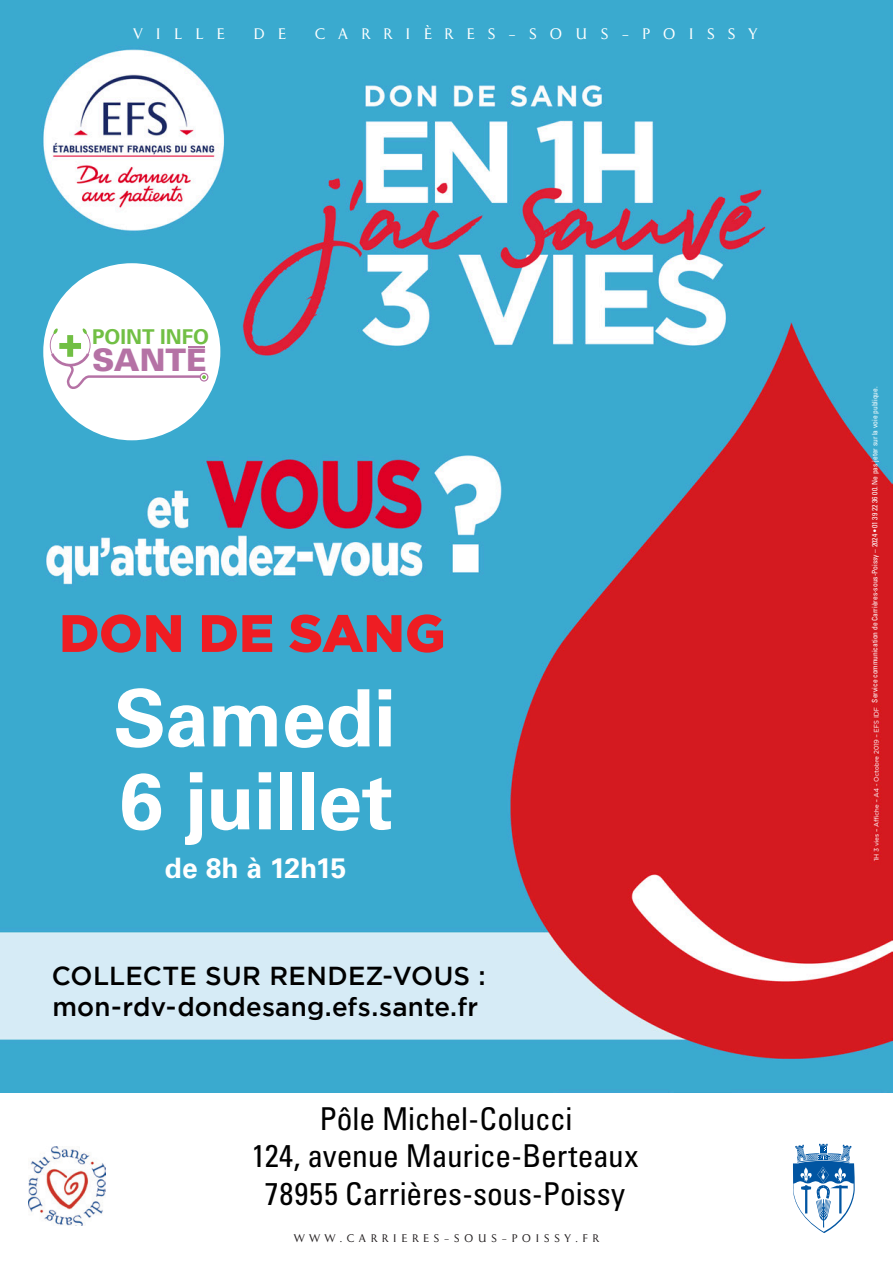
<style>
.page{position:relative;width:893px;height:1263px;background:#fff}
.page>*{position:absolute;margin:0;border:0;box-sizing:border-box;transform-origin:0 0}
.t1{font:700 79.2px/82.9px "Univers LT Pro 65";letter-spacing:-.01em;color:#fff}
.t2{font:900 52.5px "Gotham";color:#ee1d23}
.t3{font:condensed 31.5px/37.8px "Univers LT Pro";letter-spacing:-.005em;color:#000;text-align:center}
.t4{font:900 31.05px "Univers LT Pro 75";color:#b572a5}
.t5{font:700 28.2px "Univers LT Pro 65";letter-spacing:-.015em;color:#fff}
.t6{font:500 25.95px/31.2px "Gotham";letter-spacing:.01em;color:#000}
.t7{font:700 20.4px "Univers LT Pro 65";color:#71bf44}
.t8{font:300 14.25px "Pompei New";letter-spacing:.89em;color:#fff}
.t9{font:300 10.35px "Pompei New";letter-spacing:.42em;color:#231f20}
.t10{font:condensed 7.5px "Univers LT Pro";color:#fff}
</style>
<div class="page">
<img style="left:0;top:0;width:893px;height:1093px">
<img style="left:29px;top:1146px;width:77px;height:80px">
<div style="left:43px;top:263px;width:177px;height:177px;background:#fff;border-radius:50%"></div>
<svg style="left:50px;top:328px;width:157px;height:61px"></svg>
<svg style="left:793px;top:1144px;width:62px;height:89px"></svg>
<h3 class="t8" style="left:134px;top:24px;width:92px">VILLE</h3>
<h3 class="t8" style="left:253px;top:24px;width:34px">D E</h3>
<h3 class="t8" style="left:315px;top:24px;width:444px">CARRIÈRES-SOUS-POISSY</h3>
<h3 class="t7" style="left:92px;top:323px;width:118px">POINT INFO</h3>
<h3 class="t4" style="left:92px;top:339px;width:116px">SANTE</h3>
<h2 class="t2" style="left:59px;top:603px;width:388px">DON DE SANG</h2>
<h1 class="t1" style="left:113px;top:673px;width:284px">Samedi<br>6 juillet</h1>
<h3 class="t5" style="left:165px;top:848px;width:183px">de 8h à 12h15</h3>
<h3 class="t6" style="left:52px;top:959px;width:435px">COLLECTE SUR RENDEZ-VOUS : mon-rdv-dondesang.efs.sante.fr</h3>
<h3 class="t3" style="left:251px;top:1099px;width:388px">Pôle Michel-Colucci<br>124, avenue Maurice-Berteaux<br>78955 Carrières-sous-Poissy</h3>
<h3 class="t9" style="left:294px;top:1231px;width:307px">WWW.CARRIERES-SOUS-POISSY.FR</h3>
<p class="t10" style="left:870px;top:703px;width:318px;rotate:-90deg">Service communication de Carrières-sous-Poissy – 2024 • 01 39 22 36 00. Ne pas jeter sur la voie publique.</p>
</div>
